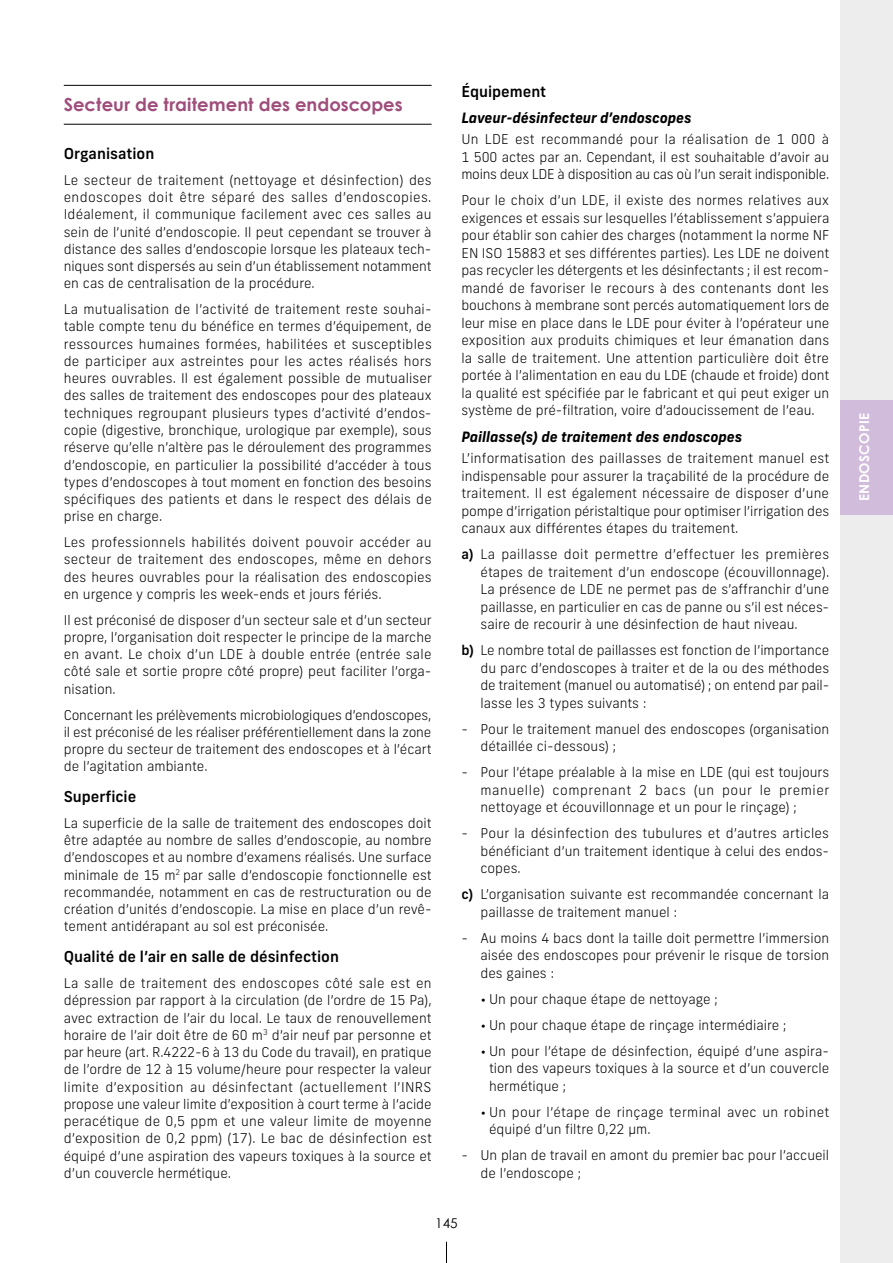
<style>
.page{position:relative;width:893px;height:1263px;background:#fff}
.page>*{position:absolute;margin:0;border:0;box-sizing:border-box;transform-origin:0 0}
.t1{font:700 18px "Century Gothic";color:#9f4d7a}
.t2{font:500 15px "New Frank";color:#000}
.t3{font:italic 700 14.25px "New Frank";color:#000}
.t4{font:300 13.5px/17.2px "New Frank";color:#000;text-align:justify}
.t5{font:300 13.5px/17.5px "New Frank";letter-spacing:.02em;color:#000}
.t6{font:700 13.5px "Century Gothic";letter-spacing:.02em;color:#fff}
.t7{font:13.5px "Century Gothic";color:#000}
.s1{font-weight:500}
</style>
<div class="page">
<svg style="left:446px;top:1242px;width:1px;height:21px"></svg>
<div style="left:840px;top:0;width:53px;height:1263px;background:#ededed"></div>
<div style="left:840px;top:400px;width:53px;height:114px;background:#d1bcdc"></div>
<hr style="left:64px;top:85px;width:368px;height:1px;background:#000">
<hr style="left:64px;top:124px;width:368px;height:1px;background:#000">
<h1 class="t1" style="left:64px;top:91px;width:340px">Secteur de traitement des endoscopes</h1>
<p class="t2" style="left:64px;top:144px;width:92px">Organisation</p>
<p class="t4" style="left:64px;top:171px;width:369px">Le secteur de traitement (nettoyage et désinfection) des endoscopes doit être séparé des salles d’endoscopies.<br>Idéalement, il communique facilement avec ces salles au sein de l’unité d’endoscopie. Il peut cependant se trouver à distance des salles d’endoscopie lorsque les plateaux tech&shy;niques sont dispersés au sein d’un établissement notamment en cas de centralisation de la procédure.</p>
<p class="t4" style="left:64px;top:301px;width:370px">La mutualisation de l’activité de traitement reste souhai&shy;table compte tenu du bénéfice en termes d’équipement, de ressources humaines formées, habilitées et susceptibles de participer aux astreintes pour les actes réalisés hors heures ouvrables. Il est également possible de mutualiser des salles de traitement des endoscopes pour des plateaux techniques regroupant plusieurs types d’activité d’endos&shy;copie (digestive, bronchique, urologique par exemple), sous réserve qu’elle n’altère pas le déroulement des programmes d’endoscopie, en particulier la possibilité d’accéder à tous types d’endoscopes à tout moment en fonction des besoins spécifiques des patients et dans le respect des délais de prise en charge.</p>
<p class="t4" style="left:64px;top:534px;width:369px">Les professionnels habilités doivent pouvoir accéder au secteur de traitement des endoscopes, même en dehors des heures ouvrables pour la réalisation des endoscopies en urgence y compris les week-ends et jours fériés.</p>
<p class="t4" style="left:64px;top:611px;width:370px">Il est préconisé de disposer d’un secteur sale et d’un secteur propre, l’organisation doit respecter le principe de la marche en avant. Le choix d’un LDE à double entrée (entrée sale côté sale et sortie propre côté propre) peut faciliter l’orga&shy;nisation.</p>
<p class="t4" style="left:64px;top:706px;width:369px">Concernant les prélèvements microbiologiques d’endoscopes, il est préconisé de les réaliser préférentiellement dans la zone propre du secteur de traitement des endoscopes et à l’écart de l’agitation ambiante.</p>
<p class="t2" style="left:64px;top:787px;width:74px">Superficie</p>
<p class="t4" style="left:64px;top:814px;width:369px">La superficie de la salle de traitement des endoscopes doit être adaptée au nombre de salles d’endoscopie, au nombre d’endoscopes et au nombre d’examens réalisés. Une surface minimale de 15 m<sup>2</sup> par salle d’endoscopie fonctionnelle est recommandée, notamment en cas de restructuration ou de création d’unités d’endoscopie. La mise en place d’un revê&shy;tement antidérapant au sol est préconisée.</p>
<p class="t2" style="left:64px;top:947px;width:277px">Qualité de l’air en salle de désinfection</p>
<p class="t4" style="left:64px;top:974px;width:370px">La salle de traitement des endoscopes côté sale est en dépression par rapport à la circulation (de l’ordre de 15 Pa), avec extraction de l’air du local. Le taux de renouvellement horaire de l’air doit être de 60 m<sup>3</sup> d’air neuf par personne et par heure (art. R.4222-6 à 13 du Code du travail), en pratique de l’ordre de 12 à 15 volume/heure pour respecter la valeur limite d’exposition au désinfectant (actuellement l’INRS propose une valeur limite d’exposition à court terme à l’acide peracétique de 0,5 ppm et une valeur limite de moyenne d’exposition de 0,2 ppm) (17). Le bac de désinfection est équipé d’une aspiration des vapeurs toxiques à la source et d’un couvercle hermétique.</p>
<p class="t2" style="left:461px;top:82px;width:86px">Équipement</p>
<p class="t3" style="left:461px;top:108px;width:232px">Laveur-désinfecteur d’endoscopes</p>
<p class="t4" style="left:461px;top:131px;width:369px">Un LDE est recommandé pour la réalisation de 1 000 à 1 500 actes par an. Cependant, il est souhaitable d’avoir au moins deux LDE à disposition au cas où l’un serait indisponible.</p>
<p class="t4" style="left:461px;top:192px;width:370px">Pour le choix d’un LDE, il existe des normes relatives aux exigences et essais sur lesquelles l’établissement s’appuiera pour établir son cahier des charges (notamment la norme NF EN ISO 15883 et ses différentes parties). Les LDE ne doivent pas recycler les détergents et les désinfectants ; il est recom&shy;mandé de favoriser le recours à des contenants dont les bouchons à membrane sont percés automatiquement lors de leur mise en place dans le LDE pour éviter à l’opérateur une exposition aux produits chimiques et leur émanation dans la salle de traitement. Une attention particulière doit être portée à l’alimentation en eau du LDE (chaude et froide) dont la qualité est spécifiée par le fabricant et qui peut exiger un système de pré-filtration, voire d’adoucissement de l’eau.</p>
<p class="t3" style="left:461px;top:427px;width:282px">Paillasse(s) de traitement des endoscopes</p>
<p class="t4" style="left:461px;top:450px;width:369px">L’informatisation des paillasses de traitement manuel est indispensable pour assurer la traçabilité de la procédure de traitement. Il est également nécessaire de disposer d’une pompe d’irrigation péristaltique pour optimiser l’irrigation des canaux aux différentes étapes du traitement.</p>
<p class="t4" style="left:480px;top:546px;width:350px;text-indent:-19px"><span class="s1">a)</span> La paillasse doit permettre d’effectuer les premières étapes de traitement d’un endoscope (écouvillonnage).<br>La présence de LDE ne permet pas de s’affranchir d’une paillasse, en particulier en cas de panne ou s’il est néces&shy;saire de recourir à une désinfection de haut niveau.</p>
<p class="t4" style="left:480px;top:642px;width:350px;text-indent:-19px"><span class="s1">b)</span> Le nombre total de paillasses est fonction de l’importance du parc d’endoscopes à traiter et de la ou des méthodes de traitement (manuel ou automatisé) ; on entend par pail&shy;lasse les 3 types suivants :</p>
<p class="t4" style="left:480px;top:720px;width:350px;text-indent:-19px">- Pour le traitement manuel des endoscopes (organisation détaillée ci-dessous) ;</p>
<p class="t4" style="left:480px;top:764px;width:350px;text-indent:-19px">- Pour l’étape préalable à la mise en LDE (qui est toujours manuelle) comprenant 2 bacs (un pour le premier nettoyage et écouvillonnage et un pour le rinçage) ;</p>
<p class="t4" style="left:480px;top:825px;width:350px;text-indent:-19px">- Pour la désinfection des tubulures et d’autres articles bénéficiant d’un traitement identique à celui des endos&shy;copes.</p>
<p class="t4" style="left:480px;top:886px;width:350px;text-indent:-19px"><span class="s1">c)</span> L’organisation suivante est recommandée concernant la paillasse de traitement manuel :</p>
<p class="t4" style="left:480px;top:929px;width:350px;text-indent:-19px">- Au moins 4 bacs dont la taille doit permettre l’immersion aisée des endoscopes pour prévenir le risque de torsion des gaines :</p>
<p class="t4" style="left:480px;top:990px;width:239px">• Un pour chaque étape de nettoyage ;</p>
<p class="t4" style="left:480px;top:1016px;width:307px">• Un pour chaque étape de rinçage intermédiaire ;</p>
<p class="t4" style="left:489px;top:1042px;width:342px;text-indent:-9px">• Un pour l’étape de désinfection, équipé d’une aspira&shy;tion des vapeurs toxiques à la source et d’un couvercle hermétique ;</p>
<p class="t5" style="left:489px;top:1103px;width:342px;text-indent:-9px">• Un pour l’étape de rinçage terminal avec un robinet équipé d’un filtre 0,22 µm.</p>
<p class="t4" style="left:480px;top:1147px;width:350px;text-indent:-19px">- Un plan de travail en amont du premier bac pour l’accueil de l’endoscope ;</p>
<p class="t7" style="left:435px;top:1214px;width:24px">145</p>
<p class="t6" style="left:854px;top:501px;width:89px;rotate:-90deg">ENDOSCOPIE</p>
</div>
